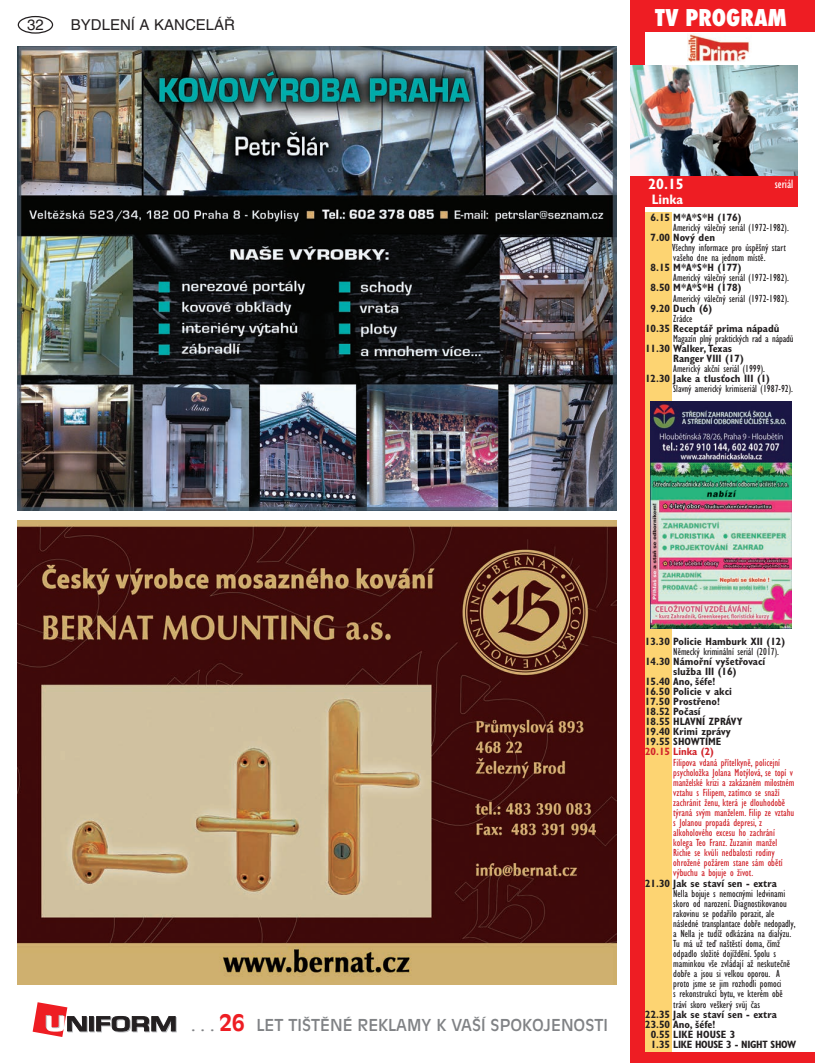
<style>
.page{position:relative;width:815px;height:1063px;background:#fff}
.page>*{position:absolute;margin:0;border:0;box-sizing:border-box;transform-origin:0 0}
.t1{font:800 condensed 22.5px "Futura";color:#fff}
.t2{font:16.25px "Antique Olive CE";color:#808285}
.t3{font:15px "Helvetica CE";color:#231f20}
.t4{font:700 condensed 15px "Gill Sans CE";color:#fff}
.t5{font:700 condensed 13.75px "Gill Sans CE";color:#fff}
.t6{font:condensed 12.5px "Gill Sans CE";color:#fff}
.t7{font:condensed 10.62px/10.1px "Gill Sans CE";color:#231f20}
.t8{font:700 condensed 10.62px/10.1px "Gill Sans CE";color:#231f20}
.t9{font:condensed 10.62px/10.1px "Gill Sans CE";color:#d1232a}
.t10{font:700 condensed 10.62px "Gill Sans CE";letter-spacing:-.03em;color:#231f20}
.t11{font:700 condensed 10.62px "Gill Sans CE";color:#d1232a}
.s1{font-weight:700;font-size:22.5px;color:#ee1d23}
</style>
<div class="page">
<div style="left:18px;top:16px;width:35px;height:18px;border:1px solid #231f20;border-radius:50%"></div>
<svg style="left:90px;top:1017px;width:5px;height:15px"></svg>
<svg style="left:89px;top:1016px;width:5px;height:15px"></svg>
<svg style="left:96px;top:1016px;width:81px;height:16px"></svg>
<svg style="left:33px;top:1002px;width:55px;height:35px"></svg>
<div style="left:631px;top:0;width:184px;height:32px;background:#ee1d23"></div>
<div style="left:631px;top:175px;width:166px;height:32px;background:#ee1d23"></div>
<img style="left:687px;top:33px;width:63px;height:29px">
<div style="left:631px;top:0;width:14px;height:1063px;background:#ee1d23"></div>
<div style="left:631px;top:1052px;width:184px;height:11px;background:#ee1d23"></div>
<div style="left:645px;top:213px;width:26px;height:839px;background:#fdd472"></div>
<img style="left:631px;top:66px;width:166px;height:109px">
<img style="left:650px;top:401px;width:142px;height:227px">
<img style="left:18px;top:46px;width:599px;height:464px">
<img style="left:18px;top:521px;width:599px;height:464px">
<h3 class="t3" style="left:27px;top:16px;width:18px">32</h3>
<h3 class="t3" style="left:71px;top:16px;width:166px">BYDLENÍ A KANCELÁŘ</h3>
<h1 class="t1" style="left:655px;top:2px;width:133px">TV PROGRAM</h1>
<h3 class="t4" style="left:648px;top:175px;width:37px">20.15</h3>
<p class="t5" style="left:652px;top:191px;width:33px">Linka</p>
<p class="t6" style="left:775px;top:176px;width:20px">seriál</p>
<p class="t8" style="left:651px;top:212px;width:92px">6.15 M*A*S*H (176)</p>
<p class="t7" style="left:673px;top:222px;width:117px">Americký válečný seriál (1972-1982).</p>
<p class="t8" style="left:651px;top:232px;width:66px">7.00 Nový den</p>
<p class="t7" style="left:672px;top:243px;width:115px">Všechny informace pro úspěšný start vašeho dne na jednom místě.</p>
<p class="t8" style="left:651px;top:263px;width:92px">8.15 M*A*S*H (177)</p>
<p class="t7" style="left:673px;top:273px;width:117px">Americký válečný seriál (1972-1982).</p>
<p class="t8" style="left:651px;top:283px;width:92px">8.50 M*A*S*H (178)</p>
<p class="t7" style="left:673px;top:293px;width:117px">Americký válečný seriál (1972-1982).</p>
<p class="t8" style="left:651px;top:303px;width:63px">9.20 Duch (6)</p>
<p class="t7" style="left:673px;top:313px;width:21px">Zrádce</p>
<p class="t8" style="left:645px;top:323px;width:136px">10.35 Receptář prima nápadů</p>
<p class="t7" style="left:673px;top:333px;width:122px">Magazín plný praktických rad a nápadů</p>
<p class="t8" style="left:673px;top:343px;width:72px;text-indent:-28px">11.30 Walker, Texas<br>Ranger VIII (17)</p>
<p class="t7" style="left:673px;top:364px;width:93px">Americký akční seriál (1999).</p>
<p class="t8" style="left:645px;top:374px;width:126px">12.30 Jake a tlusťoch III (1)</p>
<p class="t7" style="left:673px;top:384px;width:121px">Slavný americký krimiseriál (1987-92).</p>
<h2 class="t2" style="left:191px;top:1016px;width:418px">. . . <span class="s1">26</span> LET TIŠTĚNÉ REKLAMY K VAŠÍ SPOKOJENOSTI</h2>
<p class="t8" style="left:645px;top:636px;width:142px">13.30 Policie Hamburk XII (12)</p>
<p class="t7" style="left:673px;top:646px;width:107px">Německý kriminální seriál (2017).</p>
<p class="t8" style="left:645px;top:656px;width:122px">14.30 Námořní vyšetřovací</p>
<p class="t8" style="left:673px;top:666px;width:65px">služba III (16)</p>
<p class="t8" style="left:645px;top:676px;width:72px">15.40 Ano, šéfe!</p>
<p class="t8" style="left:645px;top:686px;width:89px">16.50 Policie v akci</p>
<p class="t8" style="left:645px;top:696px;width:77px">17.50 Prostřeno!</p>
<p class="t8" style="left:645px;top:707px;width:57px">18.52 Počasí</p>
<p class="t8" style="left:645px;top:717px;width:99px">18.55 HLAVNÍ ZPRÁVY</p>
<p class="t8" style="left:645px;top:727px;width:87px">19.40 Krimi zprávy</p>
<p class="t8" style="left:645px;top:737px;width:78px">19.55 SHOWTIME</p>
<p class="t11" style="left:645px;top:746px;width:70px">20.15 Linka (2)</p>
<p class="t9" style="left:673px;top:757px;width:123px">Filipova vdaná přítelkyně, policejní psycholožka Jolana Motýlová, se topí v manželské krizi a zakázaném milostném vztahu s Filipem, zatímco se snaží zachránit ženu, která je dlouhodobě týraná svým manželem. Filip ze vztahu s Jolanou propadá depresi, z alkoholového excesu ho zachrání kolega Teo Franz. Zuzanin manžel Richie se kvůli nedbalosti rodiny ohrožené požárem stane sám obětí výbuchu a bojuje o život.</p>
<p class="t8" style="left:645px;top:878px;width:133px">21.30 Jak se staví sen - extra</p>
<p class="t7" style="left:673px;top:888px;width:124px">Nella bojuje s nemocnými ledvinami skoro od narození. Diagnostikovanou rakovinu se podařilo porazit, ale následné transplantace dobře nedopadly, a Nella je tudíž odkázána na dialýzu.<br>Tu má už teď naštěstí doma, čímž odpadlo složité dojíždění. Spolu s maminkou vše zvládají až neskutečně dobře a jsou si velkou oporou. A proto jsme se jim rozhodli pomoci<br>s rekonstrukcí bytu, ve kterém obě tráví skoro veškerý svůj čas</p>
<p class="t8" style="left:645px;top:1009px;width:133px">22.35 Jak se staví sen - extra</p>
<p class="t8" style="left:645px;top:1019px;width:72px">23.50 Ano, šéfe!</p>
<p class="t8" style="left:651px;top:1029px;width:86px">0.55 LIKE HOUSE 3</p>
<p class="t10" style="left:651px;top:1038px;width:147px">1.35 LIKE HOUSE 3 - NIGHT SHOW</p>
</div>
